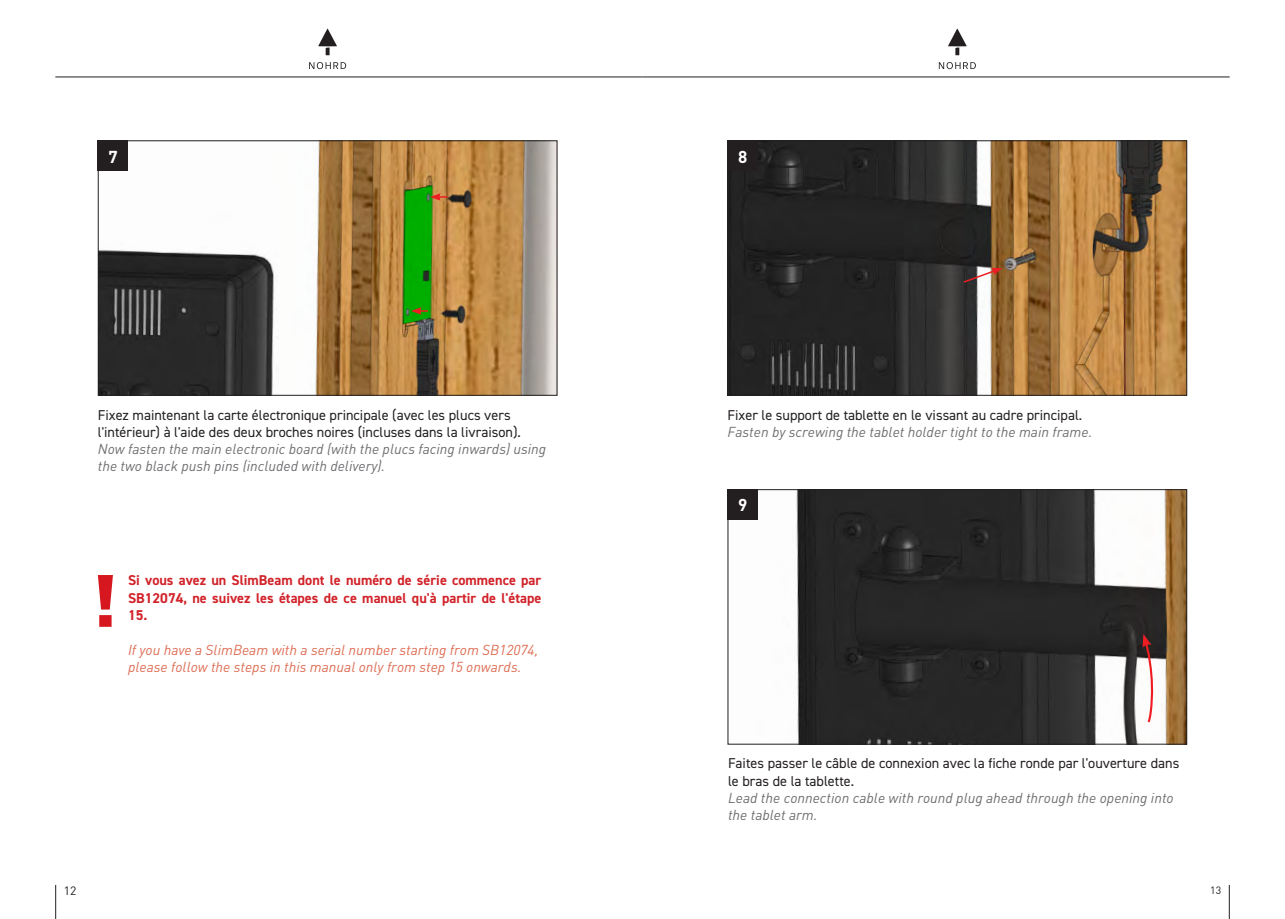
<style>
.page{position:relative;width:1285px;height:919px;background:#fff}
.page>*{position:absolute;margin:0;border:0;box-sizing:border-box;transform-origin:0 0}
.t1{font:700 17.1px "DIN";color:#fff}
.t2{font:14.25px/17.2px "DIN2014";color:#231f20}
.t3{font:italic 14.25px/17.1px "DIN";color:#dd6c53}
.t4{font:700 14.25px/17.4px "DIN2014";color:#d1232a;text-align:justify}
.t5{font:12px "DIN";color:#231f20}
.t6{font:10.5px "DIN";color:#231f20}
.s1{font-family:"DIN";font-style:italic;color:#6c6d70}
</style>
<div class="page">
<svg style="left:938px;top:62px;width:37px;height:7px"></svg>
<svg style="left:948px;top:29px;width:18px;height:26px"></svg>
<hr style="left:642px;top:77px;width:587px;height:1px;background:#231f20">
<hr style="left:1228px;top:884px;width:1px;height:34px;background:#231f20">
<svg style="left:309px;top:62px;width:37px;height:7px"></svg>
<svg style="left:318px;top:29px;width:19px;height:26px"></svg>
<hr style="left:55px;top:77px;width:587px;height:1px;background:#231f20">
<hr style="left:55px;top:884px;width:1px;height:34px;background:#231f20">
<img style="left:729px;top:142px;width:455px;height:251px">
<div style="left:727px;top:140px;width:459px;height:255px;border:1px solid #231f20"></div>
<img style="left:729px;top:491px;width:455px;height:251px">
<div style="left:727px;top:489px;width:459px;height:255px;border:1px solid #231f20"></div>
<div style="left:727px;top:140px;width:30px;height:31px;background:#231f20"></div>
<div style="left:727px;top:489px;width:30px;height:30px;background:#231f20"></div>
<img style="left:100px;top:142px;width:455px;height:251px">
<div style="left:98px;top:140px;width:459px;height:255px;border:1px solid #231f20"></div>
<div style="left:98px;top:140px;width:30px;height:31px;background:#231f20"></div>
<svg style="left:961px;top:268px;width:41px;height:16px"></svg>
<svg style="left:411px;top:307px;width:17px;height:8px"></svg>
<svg style="left:430px;top:193px;width:17px;height:8px"></svg>
<svg style="left:98px;top:575px;width:15px;height:51px"></svg>
<svg style="left:1142px;top:634px;width:15px;height:90px"></svg>
<p class="t1" style="left:108px;top:145px;width:11px">7</p>
<p class="t2" style="left:98px;top:406px;width:450px">Fixez maintenant la carte électronique principale (avec les plucs vers l'intérieur) à l'aide des deux broches noires (incluses dans la livraison).<br><span class="s1">Now fasten the main electronic board (with the plucs facing inwards) using the two black push pins (included with delivery).</span></p>
<p class="t4" style="left:128px;top:572px;width:414px">Si vous avez un SlimBeam dont le numéro de série commence par SB12074, ne suivez les étapes de ce manuel qu'à partir de l'étape 15.</p>
<p class="t3" style="left:128px;top:640px;width:411px">If you have a SlimBeam with a serial number starting from SB12074, please follow the steps in this manual only from step 15 onwards.</p>
<p class="t1" style="left:738px;top:145px;width:11px">8</p>
<p class="t2" style="left:727px;top:406px;width:366px">Fixer le support de tablette en le vissant au cadre principal.<br><span class="s1">Fasten by screwing the tablet holder tight to the main frame.</span></p>
<p class="t1" style="left:738px;top:494px;width:11px">9</p>
<p class="t2" style="left:728px;top:754px;width:452px">Faites passer le câble de connexion avec la fiche ronde par l'ouverture dans le bras de la tablette.<br><span class="s1">Lead the connection cable with round plug ahead through the opening into the tablet arm.</span></p>
<p class="t5" style="left:64px;top:882px;width:14px">12</p>
<p class="t6" style="left:1209px;top:883px;width:12px">13</p>
</div>
